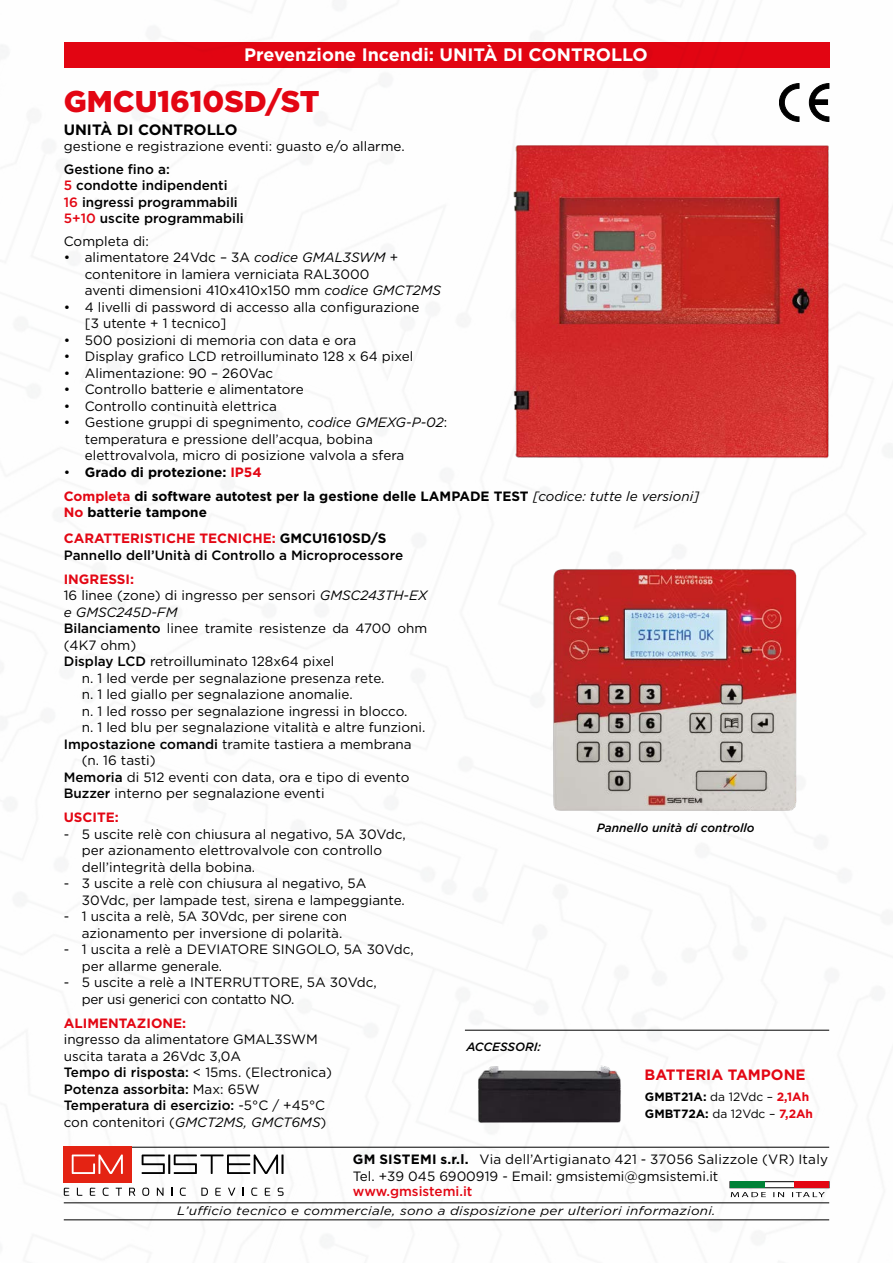
<style>
.page{position:relative;width:893px;height:1263px;background:#fff}
.page>*{position:absolute;margin:0;border:0;box-sizing:border-box;transform-origin:0 0}
.t1{font:900 30px "Gotham";color:#e30613}
.t2{font:700 18px "Gotham";color:#fff}
.t3{font:700 15px "Gotham";color:#000}
.t4{font:700 15px "Gotham";color:#e30613}
.t5{font:13.5px/16.5px "Gotham";color:#000}
.t6{font:500 13.5px/16.5px "Gotham";color:#000}
.t7{font:700 13.5px/24px "Gotham";color:#000}
.t8{font:13.5px/16.5px "Gotham";letter-spacing:-.02em;color:#000}
.t9{font:700 13.5px "Gotham";color:#e30613}
.t10{font:500 13.5px "Gotham";color:#e30613}
.t11{font:italic 13.5px "Gotham";color:#000}
.t12{font:italic 12.15px "Gotham";letter-spacing:.02em;color:#000;scale:1.11 1}
.t13{font:700 12px/16.5px "Gotham";color:#000}
.t14{font:italic 500 12px "Gotham";color:#000}
.s1{color:#e30613}
.s2{font-style:italic}
.s3{font-weight:400}
.s4{font-weight:400;font-style:italic}
.s5{font-weight:700;color:#e30613}
.s6{font-weight:700}
.s7{font-weight:500}
</style>
<div class="page">
<hr style="left:65px;top:1147px;width:764px;height:1px;background:#000">
<svg style="left:731px;top:1192px;width:94px;height:5px"></svg>
<div style="left:730px;top:1181px;width:99px;height:7px;border:1px solid #000"></div>
<div style="left:730px;top:1182px;width:34px;height:6px;background:#008237"></div>
<div style="left:795px;top:1182px;width:34px;height:6px;background:#e30613"></div>
<svg style="left:64px;top:1188px;width:5px;height:8px"></svg>
<svg style="left:77px;top:1188px;width:5px;height:8px"></svg>
<svg style="left:90px;top:1188px;width:5px;height:8px"></svg>
<svg style="left:103px;top:1187px;width:6px;height:9px"></svg>
<svg style="left:116px;top:1188px;width:6px;height:8px"></svg>
<svg style="left:129px;top:1188px;width:6px;height:8px"></svg>
<svg style="left:142px;top:1187px;width:7px;height:9px"></svg>
<svg style="left:157px;top:1188px;width:7px;height:8px"></svg>
<svg style="left:180px;top:1187px;width:6px;height:9px"></svg>
<svg style="left:201px;top:1188px;width:7px;height:8px"></svg>
<svg style="left:215px;top:1188px;width:6px;height:8px"></svg>
<svg style="left:228px;top:1188px;width:7px;height:8px"></svg>
<svg style="left:251px;top:1187px;width:6px;height:9px"></svg>
<svg style="left:265px;top:1188px;width:5px;height:8px"></svg>
<svg style="left:278px;top:1187px;width:6px;height:9px"></svg>
<div style="left:64px;top:1147px;width:68px;height:36px;background:#e42313"></div>
<svg style="left:142px;top:1154px;width:142px;height:20px"></svg>
<svg style="left:72px;top:1154px;width:51px;height:20px"></svg>
<hr style="left:64px;top:1202px;width:765px;height:1px;background:#000">
<hr style="left:64px;top:1219px;width:765px;height:1px;background:#000">
<div style="left:64px;top:43px;width:765px;height:25px;background:#e30613"></div>
<img style="left:513px;top:145px;width:316px;height:314px">
<svg style="left:779px;top:83px;width:20px;height:39px"></svg>
<svg style="left:809px;top:83px;width:20px;height:39px"></svg>
<hr style="left:465px;top:1030px;width:364px;height:1px;background:#000">
<img style="left:478px;top:1065px;width:143px;height:60px">
<img style="left:533px;top:556px;width:264px;height:255px">
<h2 class="t2" style="left:244px;top:43px;width:405px">Prevenzione Incendi: UNITÀ DI CONTROLLO</h2>
<h1 class="t1" style="left:64px;top:81px;width:257px">GMCU1610SD/ST</h1>
<p class="t3" style="left:64px;top:120px;width:175px">UNITÀ DI CONTROLLO</p>
<p class="t5" style="left:64px;top:138px;width:342px">gestione e registrazione eventi: guasto e/o allarme.</p>
<p class="t6" style="left:64px;top:161px;width:182px">Gestione fino a:<br><span class="s1">5</span> condotte indipendenti<br><span class="s1">16</span> ingressi programmabili<br><span class="s1">5+10</span> uscite programmabili</p>
<p class="t5" style="left:64px;top:232px;width:87px">Completa di:</p>
<p class="t5" style="left:85px;top:249px;width:358px;text-indent:-21px">• alimentatore 24Vdc – 3A <span class="s2">codice GMAL3SWM</span> + contenitore in lamiera verniciata RAL3000<br>aventi dimensioni 410x410x150 mm <span class="s2">codice GMCT2MS</span></p>
<p class="t5" style="left:85px;top:298px;width:336px;text-indent:-21px">• 4 livelli di password di accesso alla configurazione [3 utente + 1 tecnico]</p>
<p class="t5" style="left:64px;top:331px;width:294px">• 500 posizioni di memoria con data e ora</p>
<p class="t5" style="left:64px;top:348px;width:351px">• Display grafico LCD retroilluminato 128 x 64 pixel</p>
<p class="t5" style="left:64px;top:364px;width:211px">• Alimentazione: 90 – 260Vac</p>
<p class="t5" style="left:64px;top:381px;width:242px">• Controllo batterie e alimentatore</p>
<p class="t5" style="left:64px;top:397px;width:215px">• Controllo continuità elettrica</p>
<p class="t5" style="left:85px;top:414px;width:364px;text-indent:-21px">• Gestione gruppi di spegnimento, <span class="s2">codice GMEXG-P-02</span>: temperatura e pressione dell’acqua, bobina elettrovalvola, micro di posizione valvola a sfera</p>
<p class="t7" style="left:64px;top:460px;width:637px"><span class="s3">•</span> Grado di protezione: <span class="s1">IP54<br>Completa</span> di software autotest per la gestione delle LAMPADE TEST <span class="s4">[codice: tutte le versioni]</span></p>
<p class="t7" style="left:64px;top:500px;width:145px"><span class="s1">No</span> batterie tampone</p>
<p class="t6" style="left:64px;top:530px;width:341px"><span class="s5">CARATTERISTICHE TECNICHE:</span> <span class="s6">GMCU1610SD/S<br></span>Pannello dell’Unità di Controllo a Microprocessore</p>
<p class="t9" style="left:64px;top:570px;width:72px">INGRESSI:</p>
<p class="t5" style="left:64px;top:587px;width:365px">16 linee (zone) di ingresso per sensori <span class="s2">GMSC243TH-EX</span></p>
<p class="t11" style="left:64px;top:603px;width:115px">e GMSC245D-FM</p>
<p class="t5" style="left:64px;top:620px;width:365px"><span class="s7">Bilanciamento</span> linee tramite resistenze da 4700 ohm</p>
<p class="t5" style="left:64px;top:637px;width:74px">(4K7 ohm)</p>
<p class="t5" style="left:64px;top:653px;width:272px"><span class="s7">Display LCD</span> retroilluminato 128x64 pixel</p>
<p class="t5" style="left:82px;top:670px;width:304px">n. 1 led verde per segnalazione presenza rete.</p>
<p class="t5" style="left:82px;top:686px;width:272px">n. 1 led giallo per segnalazione anomalie.</p>
<p class="t5" style="left:82px;top:703px;width:327px">n. 1 led rosso per segnalazione ingressi in blocco.</p>
<p class="t5" style="left:82px;top:719px;width:345px">n. 1 led blu per segnalazione vitalità e altre funzioni.</p>
<p class="t5" style="left:64px;top:736px;width:349px"><span class="s7">Impostazione comandi</span> tramite tastiera a membrana</p>
<p class="t5" style="left:82px;top:752px;width:75px">(n. 16 tasti)</p>
<p class="t5" style="left:64px;top:769px;width:347px"><span class="s7">Memoria</span> di 512 eventi con data, ora e tipo di evento</p>
<p class="t5" style="left:64px;top:785px;width:262px"><span class="s7">Buzzer</span> interno per segnalazione eventi</p>
<p class="t9" style="left:64px;top:809px;width:57px">USCITE:</p>
<p class="t5" style="left:82px;top:826px;width:326px;text-indent:-18px">- 5 uscite relè con chiusura al negativo, 5A 30Vdc, per azionamento elettrovalvole con controllo dell’integrità della bobina.</p>
<p class="t5" style="left:82px;top:875px;width:325px;text-indent:-18px">- 3 uscite a relè con chiusura al negativo, 5A<br>30Vdc, per lampade test, sirena e lampeggiante.</p>
<p class="t5" style="left:82px;top:908px;width:267px;text-indent:-18px">- 1 uscita a relè, 5A 30Vdc, per sirene con azionamento per inversione di polarità.</p>
<p class="t5" style="left:82px;top:941px;width:334px;text-indent:-18px">- 1 uscita a relè a DEVIATORE SINGOLO, 5A 30Vdc, per allarme generale.</p>
<p class="t8" style="left:82px;top:974px;width:297px;text-indent:-18px">- 5 uscite a relè a INTERRUTTORE, 5A 30Vdc, per usi generici con contatto NO.</p>
<p class="t9" style="left:64px;top:1014px;width:124px">ALIMENTAZIONE:</p>
<p class="t5" style="left:64px;top:1031px;width:270px">ingresso da alimentatore GMAL3SWM uscita tarata a 26Vdc 3,0A<br><span class="s7">Tempo di risposta:</span> &lt; 15ms. (Electronica)<br><span class="s7">Potenza assorbita:</span> Max: 65W <span class="s7">Temperatura di esercizio:</span> -5°C / +45°C con contenitori (<span class="s2">GMCT2MS, GMCT6MS</span>)</p>
<p class="t14" style="left:466px;top:1039px;width:76px">ACCESSORI:</p>
<p class="t14" style="left:597px;top:820px;width:159px">Pannello unità di controllo</p>
<p class="t4" style="left:645px;top:1065px;width:162px">BATTERIA TAMPONE</p>
<p class="t13" style="left:645px;top:1088px;width:170px">GMBT21A: <span class="s3">da 12Vdc –</span> <span class="s1">2,1Ah<br></span>GMBT72A: <span class="s3">da 12Vdc –</span> <span class="s1">7,2Ah</span></p>
<p class="t5" style="left:353px;top:1151px;width:477px"><span class="s6">GM SISTEMI s.r.l.</span> Via dell’Artigianato 421 - 37056 Salizzole (VR) Italy<br>Tel. +39 045 6900919 - Email: gmsistemi@gmsistemi.it</p>
<p class="t10" style="left:353px;top:1182px;width:121px">www.gmsistemi.it</p>
<p class="t12" style="left:177px;top:1203px;width:487px">L’ufficio tecnico e commerciale, sono a disposizione per ulteriori informazioni.</p>
</div>
